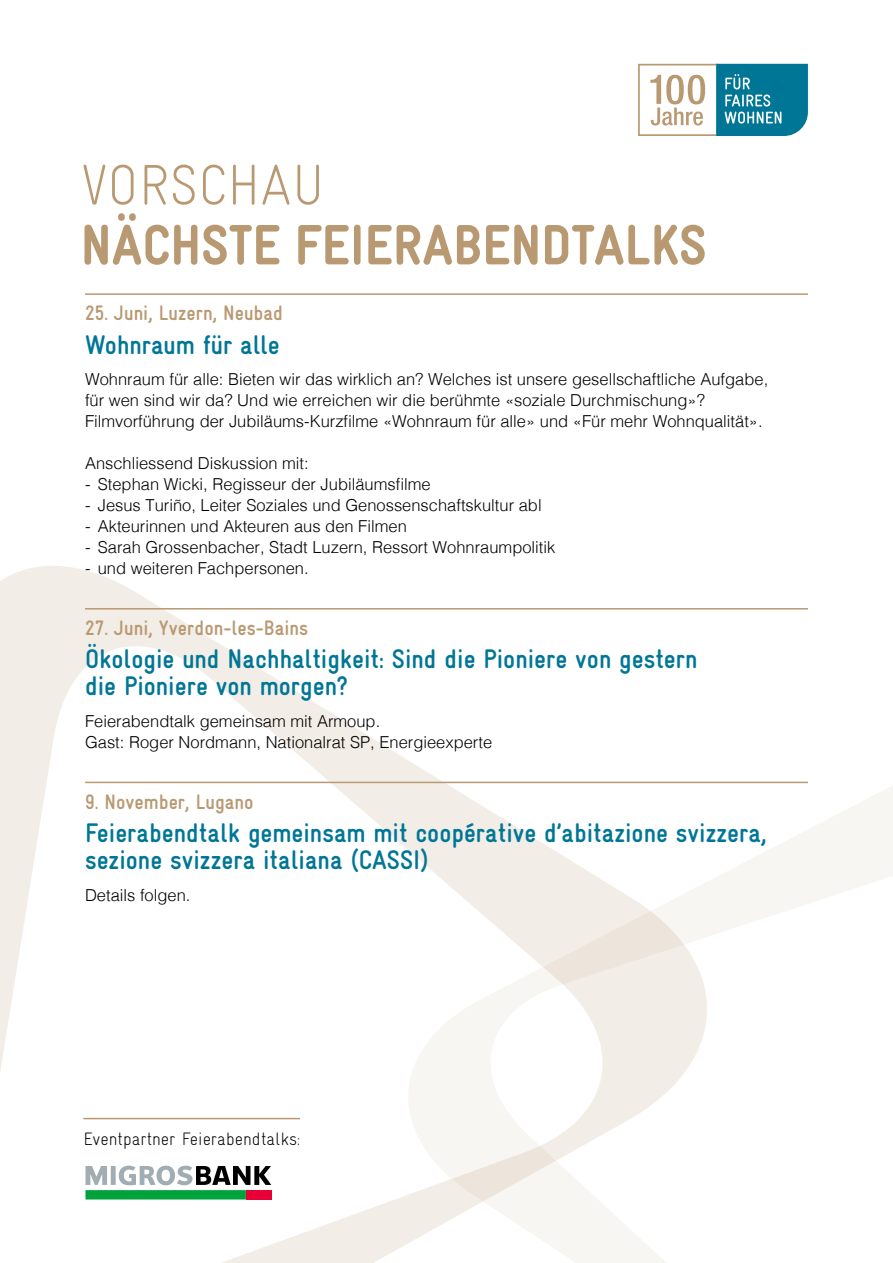
<style>
.page{position:relative;width:893px;height:1263px;background:#fff}
.page>*{position:absolute;margin:0;border:0;box-sizing:border-box;transform-origin:0 0}
.t1{font:900 57px "Gravur Condensed";color:#b99972}
.t2{font:300 57px "Gravur Condensed";color:#b99972}
.t3{font:700 27px/27px "Gravur Condensed";color:#007696}
.t4{font:700 21px "Gravur Condensed";color:#b99972}
.t5{font:300 18px "Gravur Condensed";color:#000}
.t6{font:300 16.5px/21px "Helvetica";color:#000}
</style>
<div class="page">
<svg style="left:734px;top:781px;width:159px;height:147px;fill:#f8f6f2"></svg>
<svg style="left:0;top:566px;width:734px;height:697px"></svg>
<div style="left:81px;top:1153px;width:195px;height:51px;background:#fff"></div>
<svg style="left:85px;top:1166px;width:186px;height:33px"></svg>
<hr style="left:85px;top:293px;width:723px;height:2px;background:#b99972">
<hr style="left:85px;top:608px;width:723px;height:1px;background:#b99972">
<hr style="left:85px;top:782px;width:723px;height:1px;background:#b99972">
<hr style="left:83px;top:1118px;width:217px;height:1px;background:#b99972">
<svg style="left:638px;top:64px;width:170px;height:72px"></svg>
<h1 class="t2" style="left:81px;top:153px;width:246px">VORSCHAU</h1>
<h1 class="t1" style="left:81px;top:213px;width:627px">NÄCHSTE FEIERABENDTALKS</h1>
<p class="t4" style="left:85px;top:302px;width:200px">25. Juni, Luzern, Neubad</p>
<h2 class="t3" style="left:85px;top:331px;width:196px">Wohnraum für alle</h2>
<p class="t6" style="left:85px;top:368px;width:685px">Wohnraum für alle: Bieten wir das wirklich an? Welches ist unsere gesellschaftliche Aufgabe, für wen sind wir da? Und wie erreichen wir die berühmte «soziale Durchmischung»?<br>Filmvorführung der Jubiläums-Kurzfilme «Wohnraum für alle» und «Für mehr Wohnqualität».</p>
<p class="t6" style="left:85px;top:452px;width:225px">Anschliessend Diskussion mit:</p>
<p class="t6" style="left:85px;top:473px;width:347px">- Stephan Wicki, Regisseur der Jubiläumsfilme</p>
<p class="t6" style="left:85px;top:494px;width:458px">- Jesus Turiño, Leiter Soziales und Genossenschaftskultur abl</p>
<p class="t6" style="left:85px;top:515px;width:323px">- Akteurinnen und Akteuren aus den Filmen</p>
<p class="t6" style="left:85px;top:536px;width:472px">- Sarah Grossenbacher, Stadt Luzern, Ressort Wohnraumpolitik</p>
<p class="t6" style="left:85px;top:557px;width:225px">- und weiteren Fachpersonen.</p>
<p class="t4" style="left:85px;top:616px;width:225px">27. Juni, Yverdon-les-Bains</p>
<h2 class="t3" style="left:85px;top:646px;width:614px">Ökologie und Nachhaltigkeit: Sind die Pioniere von gestern die Pioniere von morgen?</h2>
<p class="t6" style="left:85px;top:709px;width:409px">Feierabendtalk gemeinsam mit Armoup.<br>Gast: Roger Nordmann, Nationalrat SP, Energieexperte</p>
<p class="t4" style="left:85px;top:790px;width:170px">9. November, Lugano</p>
<h2 class="t3" style="left:85px;top:819px;width:683px">Feierabendtalk gemeinsam mit coopérative d’abitazione svizzera, sezione svizzera italiana (CASSI)</h2>
<p class="t6" style="left:85px;top:883px;width:107px">Details folgen.</p>
<p class="t5" style="left:83px;top:1129px;width:218px">Eventpartner Feierabendtalks:</p>
</div>
